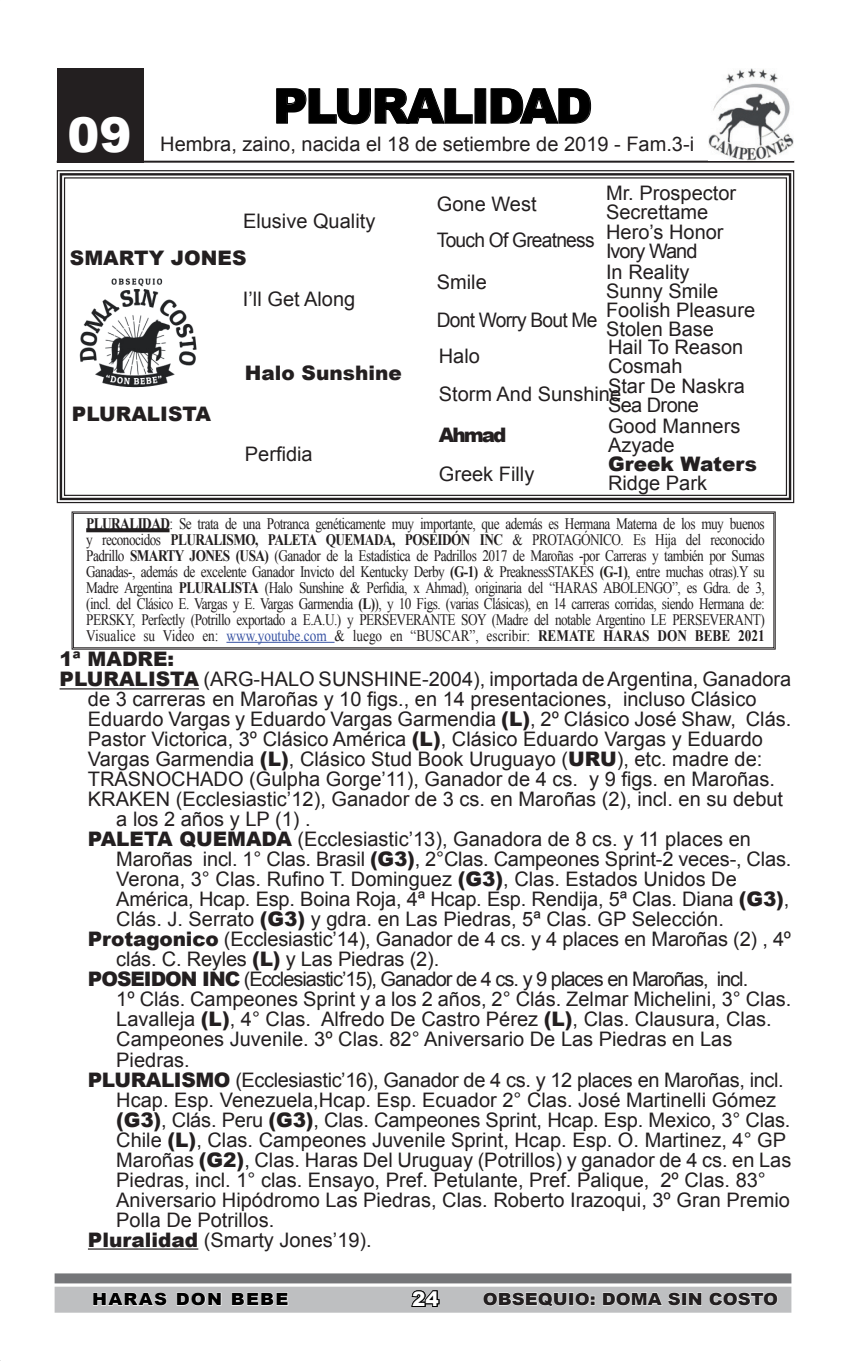
<style>
.page{position:relative;width:851px;height:1361px;background:#fff}
.page>*{position:absolute;margin:0;border:0;box-sizing:border-box;transform-origin:0 0}
.t1{font:900 48px "Arial";letter-spacing:-.05em;color:#000}
.t2{font:900 48px "Arial";color:#fff}
.t3{font:20px "Arial";color:#231f20}
.t4{font:20px "Arial";letter-spacing:-.05em;color:#231f20}
.t5{font:20px "Arial";letter-spacing:-.02em;color:#231f20}
.t6{font:900 20px "Arial";color:#231f20}
.t7{font:20px "Arial";letter-spacing:-.04em;color:#231f20;scale:.96 1}
.t8{font:20px "Arial";letter-spacing:-.03em;color:#231f20}
.t9{font:900 20px "Arial";color:#fff}
.t10{font:900 16.8px "Arial";color:#231f20;scale:1.08 1}
.t11{font:900 16.8px "Arial";letter-spacing:.07em;color:#000;scale:1.08 1}
.t12{font:16px/16px "Times New Roman";letter-spacing:-.04em;color:#231f20;text-align:justify;scale:.83 1}
.s1{font-weight:700}
.s2{color:#3853a3}
.s3{font-weight:900}
</style>
<div class="page">
<div style="left:55px;top:1273px;width:736px;height:10px;background:#757679"></div>
<div style="left:55px;top:1286px;width:736px;height:26px;background:#bebfc1"></div>
<div style="left:57px;top:68px;width:86px;height:94px;background:#231f20"></div>
<svg style="left:56px;top:170px;width:738px;height:334px"></svg>
<div style="left:60px;top:173px;width:731px;height:327px;border:2px solid #231f20"></div>
<hr style="left:57px;top:161px;width:737px;height:2px;background:#231f20">
<hr style="left:60px;top:688px;width:139px;height:1px;background:#231f20">
<hr style="left:88px;top:1248px;width:110px;height:1px;background:#231f20">
<svg style="left:72px;top:511px;width:703px;height:138px"></svg>
<div style="left:73px;top:513px;width:701px;height:135px;border:1px solid #231f20"></div>
<svg style="left:93px;top:1292px;width:74px;height:14px"></svg>
<svg style="left:176px;top:1292px;width:46px;height:14px"></svg>
<svg style="left:231px;top:1292px;width:58px;height:14px"></svg>
<img style="left:708px;top:68px;width:85px;height:93px">
<svg style="left:483px;top:1292px;width:84px;height:15px"></svg>
<div style="left:569px;top:1293px;width:4px;height:12px;border:1px solid #fff"></div>
<svg style="left:575px;top:1292px;width:19px;height:14px"></svg>
<svg style="left:602px;top:1292px;width:79px;height:14px"></svg>
<div style="left:682px;top:1293px;width:4px;height:12px;border:1px solid #fff"></div>
<svg style="left:688px;top:1292px;width:14px;height:14px"></svg>
<svg style="left:709px;top:1292px;width:69px;height:14px"></svg>
<img style="left:72px;top:273px;width:131px;height:121px">
<svg style="left:411px;top:1290px;width:29px;height:17px"></svg>
<svg style="left:86px;top:528px;width:83px;height:4px"></svg>
<hr style="left:226px;top:642px;width:108px;height:1px;background:#3853a3">
<svg style="left:276px;top:88px;width:197px;height:37px"></svg>
<svg style="left:490px;top:88px;width:101px;height:36px"></svg>
<h1 class="t2" style="left:67px;top:100px;width:66px">09</h1>
<h1 class="t1" style="left:273px;top:71px;width:321px">PLURALIDAD</h1>
<p class="t3" style="left:160px;top:131px;width:535px">Hembra, zaino, nacida el 18 de setiembre de 2019 - Fam.3-i</p>
<p class="t3" style="left:243px;top:208px;width:134px">Elusive Quality</p>
<p class="t6" style="left:70px;top:244px;width:178px">SMARTY JONES</p>
<p class="t3" style="left:243px;top:286px;width:114px">I’ll Get Along</p>
<p class="t6" style="left:72px;top:399px;width:141px">PLURALISTA</p>
<p class="t6" style="left:245px;top:358px;width:158px">Halo Sunshine</p>
<p class="t3" style="left:245px;top:441px;width:69px">Perfidia</p>
<p class="t3" style="left:437px;top:191px;width:101px">Gone West</p>
<p class="t7" style="left:437px;top:226px;width:166px">Touch Of Greatness</p>
<p class="t3" style="left:437px;top:269px;width:51px">Smile</p>
<p class="t7" style="left:437px;top:307px;width:169px">Dont Worry Bout Me</p>
<p class="t3" style="left:438px;top:343px;width:43px">Halo</p>
<p class="t3" style="left:606px;top:180px;width:132px">Mr. Prospector</p>
<p class="t3" style="left:606px;top:199px;width:104px">Secrettame</p>
<p class="t3" style="left:606px;top:219px;width:119px">Hero’s Honor</p>
<p class="t4" style="left:606px;top:237px;width:93px">Ivory Wand</p>
<p class="t3" style="left:606px;top:259px;width:85px">In Reality</p>
<p class="t3" style="left:606px;top:278px;width:114px">Sunny Smile</p>
<p class="t3" style="left:606px;top:297px;width:150px">Foolish Pleasure</p>
<p class="t3" style="left:606px;top:316px;width:109px">Stolen Base</p>
<p class="t3" style="left:608px;top:334px;width:137px">Hail To Reason</p>
<p class="t3" style="left:608px;top:353px;width:76px">Cosmah</p>
<p class="t3" style="left:608px;top:373px;width:138px">Star De Naskra</p>
<p class="t3" style="left:438px;top:381px;width:184px">Storm And Sunshine</p>
<p class="t8" style="left:608px;top:392px;width:92px">Sea Drone</p>
<p class="t6" style="left:438px;top:420px;width:69px">Ahmad</p>
<p class="t3" style="left:438px;top:461px;width:97px">Greek Filly</p>
<p class="t3" style="left:608px;top:413px;width:134px">Good Manners</p>
<p class="t3" style="left:608px;top:432px;width:68px">Azyade</p>
<p class="t6" style="left:608px;top:449px;width:150px">Greek Waters</p>
<p class="t3" style="left:608px;top:470px;width:100px">Ridge Park</p>
<p class="t12" style="left:86px;top:515px;width:818px"><span class="s1">PLURALIDAD</span>: Se trata de una Potranca genéticamente muy importante, que además es Hermana Materna de los muy buenos y reconocidos <span class="s1">PLURALISMO, PALETA QUEMADA, POSEIDÓN INC</span> &amp; PROTAGÓNICO. Es Hija del reconocido Padrillo <span class="s1">SMARTY JONES (USA)</span> (Ganador de la Estadística de Padrillos 2017 de Maroñas -por Carreras y también por Sumas Ganadas-, además de excelente Ganador Invicto del Kentucky Derby <span class="s1">(G-1)</span> &amp; PreaknessSTAKES <span class="s1">(G-1)</span>, entre muchas otras).Y su Madre Argentina <span class="s1">PLURALISTA</span> (Halo Sunshine &amp; Perfidia, x Ahmad), originaria del “Haras</p>
<p class="t12" style="left:86px;top:579px;width:819px;text-indent:585px">”, es Gdra. de 3, (incl. del Clásico E. Vargas y E. Vargas Garmendia <span class="s1">(L)</span>), y 10 Figs. (varias Clásicas), en 14 carreras corridas, siendo Hermana de:<br>PERSKY, Perfectly (Potrillo exportado a E.A.U.) y PERSEVERANTE SOY (Madre del notable Argentino LE PERSEVERANT)<br>Visualice su Video en: <span class="s2">www.youtube.com</span> &amp; luego en “BUSCAR”, escribir: <span class="s1">REMATE HARAS DON BEBE 2021</span></p>
<p class="t12" style="left:603px;top:579px;width:53px">Abolengo</p>
<p class="t6" style="left:60px;top:645px;width:116px">1ª MADRE:</p>
<p class="t3" style="left:60px;top:666px;width:733px"><span class="s3">PLURALISTA</span> (ARG-HALO SUNSHINE-2004), importada de Argentina, Ganadora</p>
<p class="t3" style="left:88px;top:686px;width:670px">de 3 carreras en Maroñas y 10 figs., en 14 presentaciones, incluso Clásico</p>
<p class="t3" style="left:88px;top:706px;width:704px">Eduardo Vargas y Eduardo Vargas Garmendia <span class="s3">(L)</span>, 2º Clásico José Shaw, Clás.</p>
<p class="t3" style="left:88px;top:726px;width:676px">Pastor Victorica, 3º Clásico América <span class="s3">(L)</span>, Clásico Eduardo Vargas y Eduardo</p>
<p class="t3" style="left:88px;top:746px;width:676px">Vargas Garmendia <span class="s3">(L)</span>, Clásico Stud Book Uruguayo (<span class="s3">URU</span>), etc. madre de:</p>
<p class="t3" style="left:88px;top:766px;width:688px">TRASNOCHADO (Gulpha Gorge’11), Ganador de 4 cs. y 9 figs. en Maroñas.</p>
<p class="t3" style="left:88px;top:786px;width:696px">KRAKEN (Ecclesiastic’12), Ganador de 3 cs. en Maroñas (2), incl. en su debut</p>
<p class="t3" style="left:116px;top:806px;width:196px">a los 2 años y LP (1) .</p>
<p class="t3" style="left:88px;top:826px;width:664px"><span class="s3">PALETA QUEMADA</span> (Ecclesiastic’13), Ganadora de 8 cs. y 11 places en</p>
<p class="t3" style="left:116px;top:846px;width:676px">Maroñas incl. 1° Clas. Brasil <span class="s3">(G3)</span>, 2°Clas. Campeones Sprint-2 veces-, Clas.</p>
<p class="t3" style="left:116px;top:866px;width:622px">Verona, 3° Clas. Rufino T. Dominguez <span class="s3">(G3)</span>, Clas. Estados Unidos De</p>
<p class="t3" style="left:116px;top:886px;width:674px">América, Hcap. Esp. Boina Roja, 4ª Hcap. Esp. Rendija, 5ª Clas. Diana <span class="s3">(G3)</span>,</p>
<p class="t3" style="left:116px;top:906px;width:609px">Clás. J. Serrato <span class="s3">(G3)</span> y gdra. en Las Piedras, 5ª Clas. GP Selección.</p>
<p class="t3" style="left:88px;top:926px;width:704px"><span class="s3">Protagonico</span> (Ecclesiastic’14), Ganador de 4 cs. y 4 places en Maroñas (2) , 4º</p>
<p class="t3" style="left:116px;top:946px;width:324px">clás. C. Reyles <span class="s3">(L)</span> y Las Piedras (2).</p>
<p class="t4" style="left:88px;top:966px;width:661px"><span class="s3">POSEIDON INC</span> (Ecclesiastic’15), Ganador de 4 cs. y 9 places en Maroñas, incl.</p>
<p class="t3" style="left:116px;top:986px;width:676px">1º Clás. Campeones Sprint y a los 2 años, 2° Clás. Zelmar Michelini, 3° Clas.</p>
<p class="t3" style="left:116px;top:1006px;width:656px">Lavalleja <span class="s3">(L)</span>, 4° Clas. Alfredo De Castro Pérez <span class="s3">(L)</span>, Clas. Clausura, Clas.</p>
<p class="t3" style="left:116px;top:1026px;width:617px">Campeones Juvenile. 3º Clas. 82° Aniversario De Las Piedras en Las</p>
<p class="t3" style="left:116px;top:1046px;width:75px">Piedras.</p>
<p class="t5" style="left:88px;top:1066px;width:697px"><span class="s3">PLURALISMO</span> (Ecclesiastic’16), Ganador de 4 cs. y 12 places en Maroñas, incl.</p>
<p class="t3" style="left:116px;top:1086px;width:661px">Hcap. Esp. Venezuela,Hcap. Esp. Ecuador 2° Clas. José Martinelli Gómez</p>
<p class="t3" style="left:116px;top:1106px;width:675px"><span class="s3">(G3)</span>, Clás. Peru <span class="s3">(G3)</span>, Clas. Campeones Sprint, Hcap. Esp. Mexico, 3° Clas.</p>
<p class="t3" style="left:116px;top:1126px;width:671px">Chile <span class="s3">(L)</span>, Clas. Campeones Juvenile Sprint, Hcap. Esp. O. Martinez, 4° GP</p>
<p class="t3" style="left:116px;top:1146px;width:676px">Maroñas <span class="s3">(G2)</span>, Clas. Haras Del Uruguay (Potrillos) y ganador de 4 cs. en Las</p>
<p class="t3" style="left:116px;top:1166px;width:651px">Piedras, incl. 1° clas. Ensayo, Pref. Petulante, Pref. Palique, 2º Clas. 83°</p>
<p class="t3" style="left:116px;top:1186px;width:675px">Aniversario Hipódromo Las Piedras, Clas. Roberto Irazoqui, 3º Gran Premio</p>
<p class="t3" style="left:116px;top:1206px;width:159px">Polla De Potrillos.</p>
<p class="t3" style="left:88px;top:1226px;width:285px"><span class="s3">Pluralidad</span> (Smarty Jones’19).</p>
<p class="t11" style="left:92px;top:1287px;width:183px">HARAS DON BEBE</p>
<p class="t9" style="left:412px;top:1284px;width:28px">24</p>
<p class="t10" style="left:482px;top:1286px;width:275px">OBSEQUIO: DOMA SIN COSTO</p>
</div>
